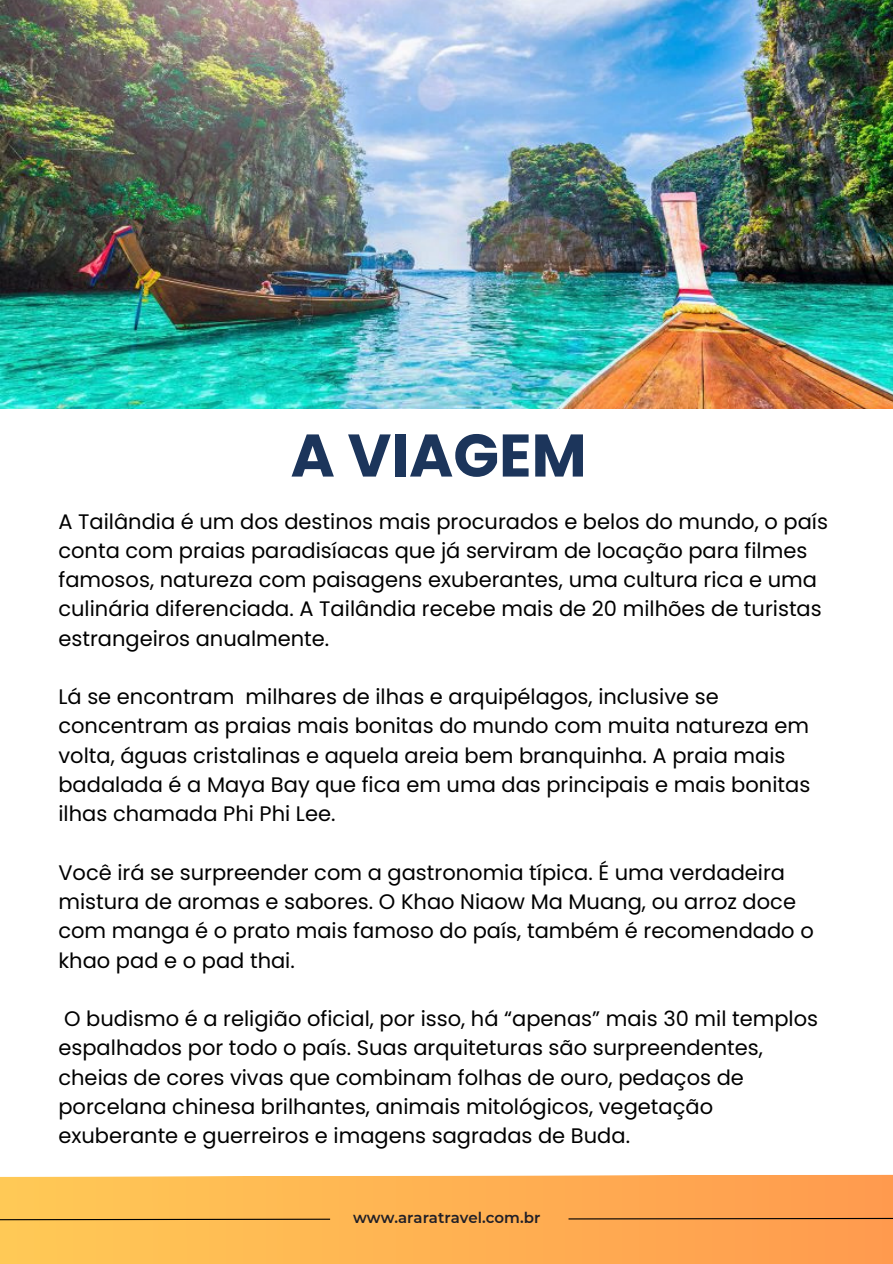
<style>
.page{position:relative;width:893px;height:1264px;background:#fff}
.page>*{position:absolute;margin:0;border:0;box-sizing:border-box;transform-origin:0 0}
.t1{font:700 60px "Poppins";color:#1c355b}
.t2{font:21px/29.2px "Poppins";color:#000}
.t3{font:600 15px "Montserrat";color:#201f27}
</style>
<div class="page">
<svg style="left:0;top:1174px;width:892px;height:89px;background:#feb255"></svg>
<svg style="left:567px;top:1217px;width:325px;height:2px"></svg>
<svg style="left:0;top:1217px;width:331px;height:3px"></svg>
<img style="left:0;top:0;width:892px;height:408px">
<h2 class="t1" style="left:290px;top:413px;width:297px">A VIAGEM</h2>
<h2 class="t2" style="left:58px;top:506px;width:771px">A Tailândia é um dos destinos mais procurados e belos do mundo, o país conta com praias paradisíacas que já serviram de locação para filmes famosos, natureza com paisagens exuberantes, uma cultura rica e uma culinária diferenciada. A Tailândia recebe mais de 20 milhões de turistas estrangeiros anualmente.</h2>
<h2 class="t2" style="left:58px;top:682px;width:753px">Lá se encontram milhares de ilhas e arquipélagos, inclusive se concentram as praias mais bonitas do mundo com muita natureza em volta, águas cristalinas e aquela areia bem branquinha. A praia mais badalada é a Maya Bay que fica em uma das principais e mais bonitas ilhas chamada Phi Phi Lee.</h2>
<h2 class="t2" style="left:58px;top:857px;width:756px">Você irá se surpreender com a gastronomia típica. É uma verdadeira mistura de aromas e sabores. O Khao Niaow Ma Muang, ou arroz doce com manga é o prato mais famoso do país, também é recomendado o khao pad e o pad thai.</h2>
<p class="t2" style="left:58px;top:1004px;width:761px">O budismo é a religião oficial, por isso, há “apenas” mais 30 mil templos espalhados por todo o país. Suas arquiteturas são surpreendentes, cheias de cores vivas que combinam folhas de ouro, pedaços de porcelana chinesa brilhantes, animais mitológicos, vegetação exuberante e guerreiros e imagens sagradas de Buda.</p>
<p class="t3" style="left:353px;top:1208px;width:189px">www.araratravel.com.br</p>
</div>
